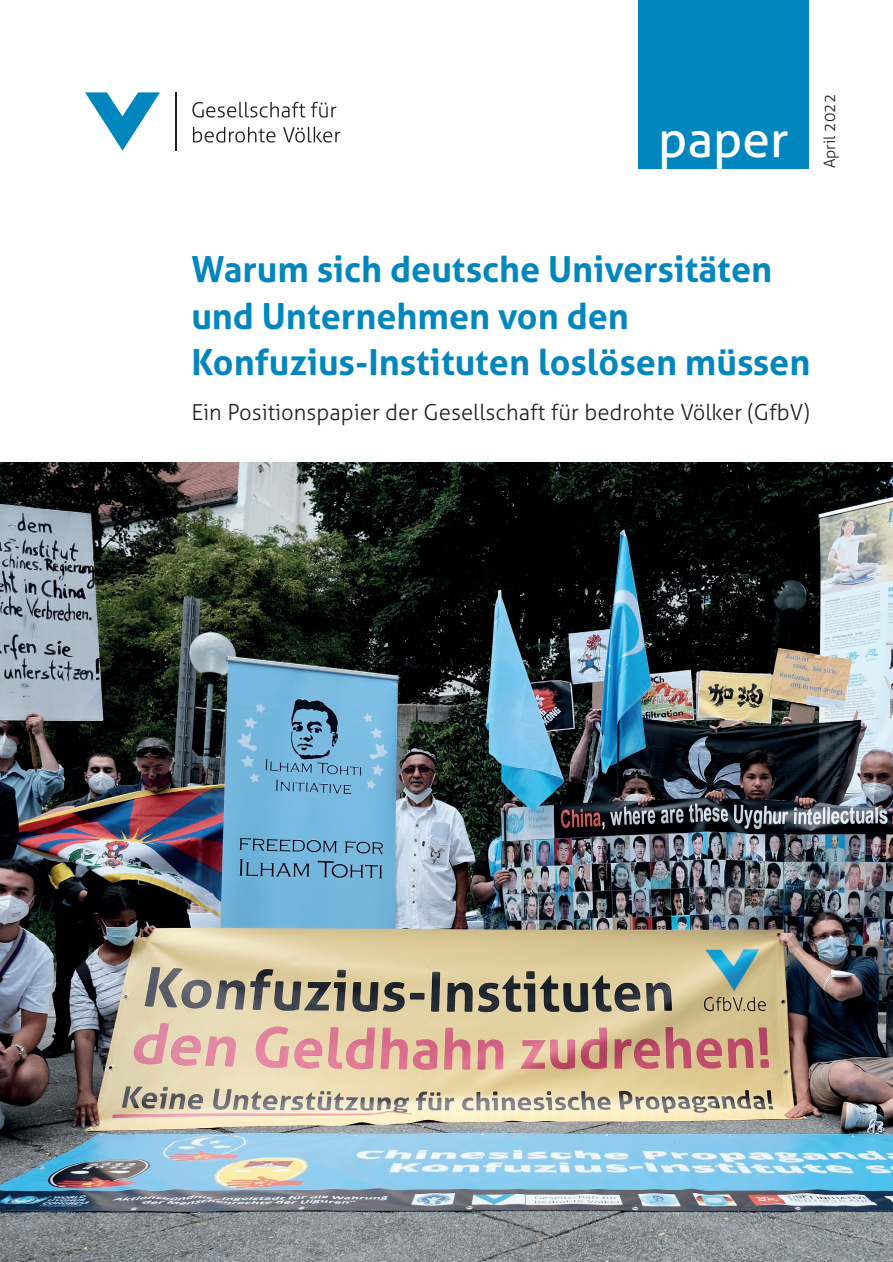
<style>
.page{position:relative;width:893px;height:1262px;background:#fff}
.page>*{position:absolute;margin:0;border:0;box-sizing:border-box;transform-origin:0 0}
.t1{font:49.8px "Aller";color:#fff}
.t2{font:700 35.85px/46.7px "Aller";color:#0086be}
.t3{font:300 22.05px "Aller";color:#231f20}
.t4{font:300 15.75px "Aller";color:#231f20}
</style>
<div class="page">
<img style="left:0;top:462px;width:892px;height:800px">
<hr style="left:176px;top:92px;width:1px;height:59px;background:#231f20">
<svg style="left:192px;top:102px;width:113px;height:15px"></svg>
<svg style="left:311px;top:102px;width:25px;height:15px"></svg>
<svg style="left:193px;top:127px;width:82px;height:16px"></svg>
<svg style="left:283px;top:127px;width:57px;height:16px"></svg>
<svg style="left:85px;top:92px;width:75px;height:59px"></svg>
<div style="left:638px;top:0;width:170px;height:168px;background:#0086be"></div>
<h1 class="t1" style="left:658px;top:111px;width:132px">paper</h1>
<p class="t4" style="left:823px;top:168px;width:76px;rotate:-90deg">April 2022</p>
<p class="t2" style="left:191px;top:246px;width:620px">Warum sich deutsche Universitäten und Unternehmen von den<br>Konfuzius-Instituten loslösen müssen</p>
<p class="t3" style="left:191px;top:403px;width:620px">Ein Positionspapier der Gesellschaft für bedrohte Völker (GfbV)</p>
</div>
